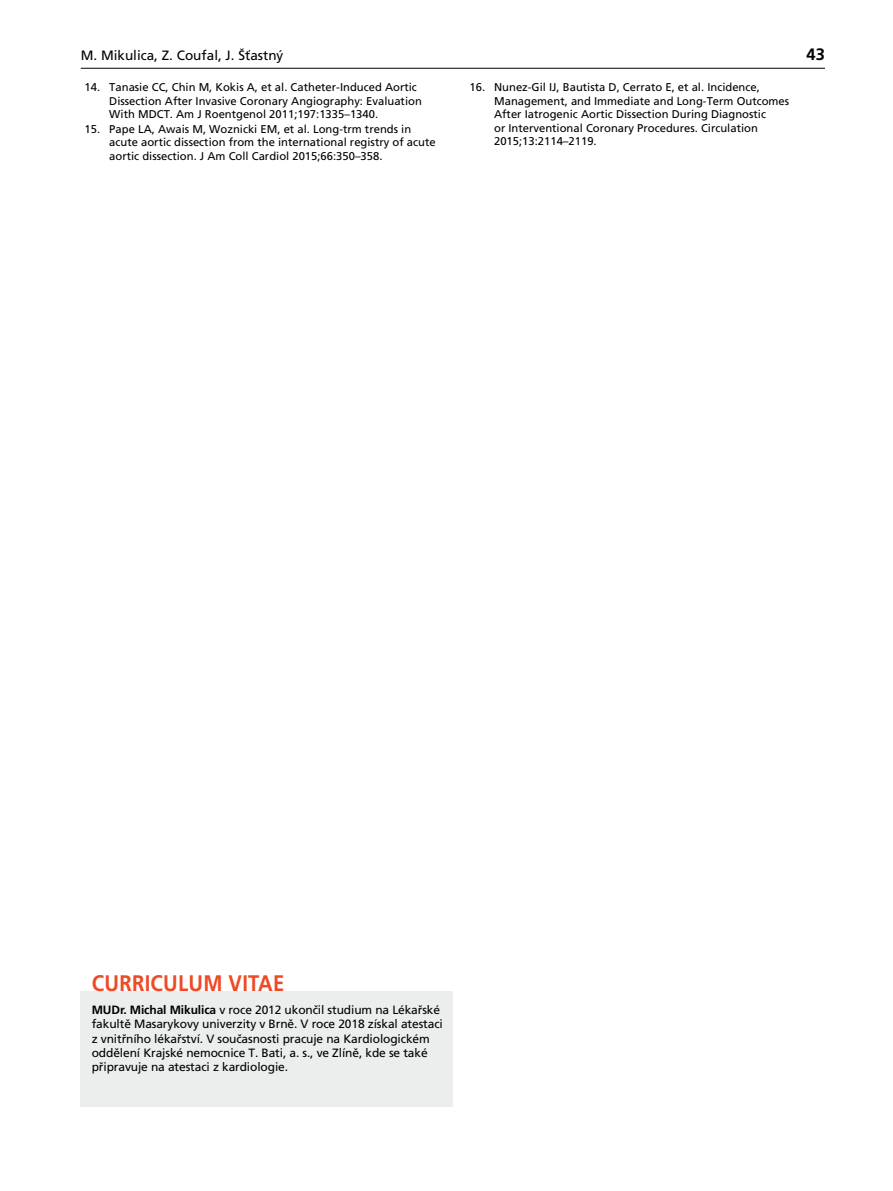
<style>
.page{position:relative;width:893px;height:1191px;background:#fff}
.page>*{position:absolute;margin:0;border:0;box-sizing:border-box;transform-origin:0 0}
.t1{font:700 22.5px "Frutiger CE";letter-spacing:.015em;color:#ef4925;scale:.9 1}
.t2{font:700 16.5px "Frutiger CE";color:#000}
.t3{font:13.5px "Frutiger CE";color:#000}
.t4{font:12px/14.4px "Frutiger CE";letter-spacing:-.01em;color:#000}
.t5{font:11.25px/13.5px "Frutiger CE";color:#000}
.s1{font-weight:700}
</style>
<div class="page">
<hr style="left:81px;top:68px;width:744px;height:1px;background:#000">
<div style="left:81px;top:991px;width:372px;height:115px;background:#eceded"></div>
<p class="t3" style="left:81px;top:47px;width:204px">M. Mikulica, Z. Coufal, J. Šťastný</p>
<h2 class="t2" style="left:807px;top:44px;width:20px">43</h2>
<p class="t5" style="left:109px;top:81px;width:314px;text-indent:-25px">14. Tanasie CC, Chin M, Kokis A, et al. Catheter-Induced Aortic<br>Dissection After Invasive Coronary Angiography: Evaluation<br>With MDCT. Am J Roentgenol 2011;197:1335–1340.</p>
<p class="t5" style="left:109px;top:122px;width:328px;text-indent:-25px">15. Pape LA, Awais M, Woznicki EM, et al. Long-trm trends in acute aortic dissection from the international registry of acute aortic dissection. J Am Coll Cardiol 2015;66:350–358.</p>
<p class="t5" style="left:494px;top:81px;width:297px;text-indent:-25px">16. N unez-Gil IJ, Bautista D, Cerrato E, et al. Incidence, Management, and Immediate and Long-Term Outcomes After Iatrogenic Aortic Dissection During Diagnostic<br>or Interventional Coronary Procedures. Circulation 2015;13:2114–2119.</p>
<h1 class="t1" style="left:92px;top:970px;width:44px">CURRIC</h1>
<h1 class="t1" style="left:163px;top:970px;width:133px">ULUM VITAE</h1>
<p class="t4" style="left:92px;top:1002px;width:353px"><span class="s1">MUDR. MICHAL MIKULICA</span> v roce 2012 ukončil studium na Lékařské fakultě Masarykovy univerzity v B rně. V roce 2018 získal atestaci z vnitřního lékařství. V současnosti pracuje na Kardiologickém oddělení Krajské nemocnice T. Bati, a. s., ve Zlíně, kde se také připravuje na atestaci z kardiologie.</p>
</div>
